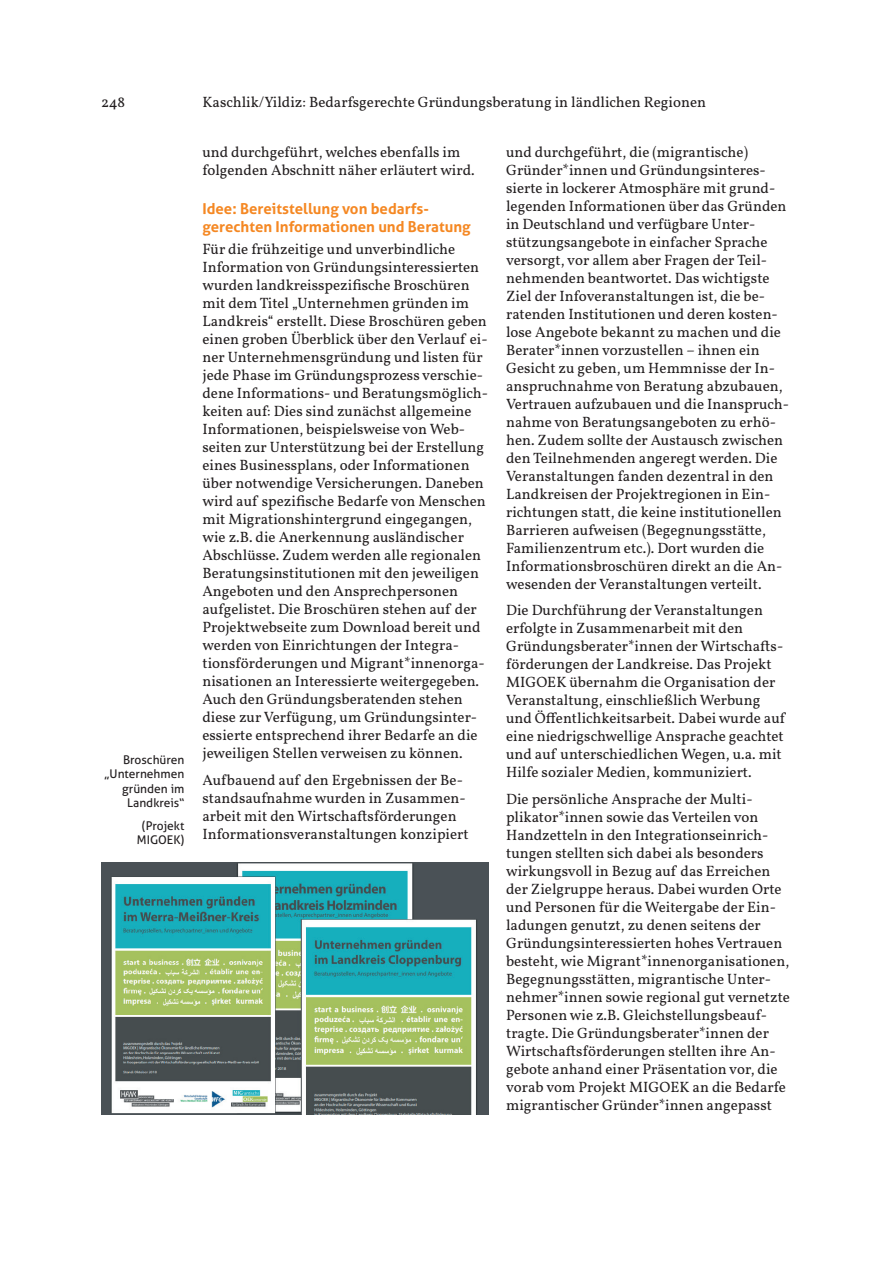
<style>
.page{position:relative;width:893px;height:1263px;background:#fff}
.page>*{position:absolute;margin:0;border:0;box-sizing:border-box;transform-origin:0 0}
.t1{font:15px/18px "Vollkorn";color:#231f20}
.t2{font:700 15px/18px "Aller";color:#f58823}
.t3{font:12px/14.4px "Aller";color:#231f20;text-align:right}
</style>
<div class="page">
<img style="left:101px;top:862px;width:387px;height:252px">
<p class="t1" style="left:101px;top:92px;width:25px">248</p>
<p class="t1" style="left:202px;top:92px;width:505px">Kaschlik/Yildiz: Bedarfsgerechte Gründungsberatung in ländlichen Regionen</p>
<p class="t1" style="left:202px;top:142px;width:274px">und durchgeführt, welches ebenfalls im folgenden Abschnitt näher erläutert wird.</p>
<p class="t2" style="left:202px;top:199px;width:270px">Idee: Bereitstellung von bedarfs&shy;gerechten Informationen und Beratung</p>
<p class="t1" style="left:202px;top:239px;width:287px">Für die frühzeitige und unverbindliche Information von Gründungsinteressierten wurden landkreisspezifische Broschüren mit dem Titel „Unternehmen gründen im Landkreis“ erstellt. Diese Broschüren geben einen groben Überblick über den Verlauf ei&shy;ner Unternehmensgründung und listen für jede Phase im Gründungsprozess verschie&shy;dene Informations- und Beratungsmöglich&shy;keiten auf: Dies sind zunächst allgemeine Informationen, beispielsweise von Web&shy;seiten zur Unterstützung bei der Erstellung eines Businessplans, oder Informationen über notwendige Versicherungen. Daneben wird auf spezifische Bedarfe von Menschen mit Migrationshintergrund eingegangen, wie z.B. die Anerkennung ausländischer Abschlüsse. Zudem werden alle regionalen Beratungsinstitutionen mit den jeweiligen Angeboten und den Ansprechpersonen aufgelistet. Die Broschüren stehen auf der Projektwebseite zum Download bereit und werden von Einrichtungen der Integra&shy;tionsförderungen und Migrant*innenorga&shy;nisationen an Interessierte weitergegeben.<br>Auch den Gründungsberatenden stehen diese zur Verfügung, um Gründungsinter&shy;essierte entsprechend ihrer Bedarfe an die jeweiligen Stellen verweisen zu können.</p>
<p class="t1" style="left:202px;top:770px;width:268px">Aufbauend auf den Ergebnissen der Be&shy;standsaufnahme wurden in Zusammen&shy;arbeit mit den Wirtschaftsförderungen Informationsveranstaltungen konzipiert</p>
<p class="t1" style="left:506px;top:142px;width:285px">und durchgeführt, die (migrantische)<br>Gründer*innen und Gründungsinteres&shy;sierte in lockerer Atmosphäre mit grund&shy;legenden Informationen über das Gründen in Deutschland und verfügbare Unter&shy;stützungsangebote in einfacher Sprache versorgt, vor allem aber Fragen der Teil&shy;nehmenden beantwortet. Das wichtigste Ziel der Infoveranstaltungen ist, die be&shy;ratenden Institutionen und deren kosten&shy;lose Angebote bekannt zu machen und die Berater*innen vorzustellen – ihnen ein Gesicht zu geben, um Hemmnisse der In&shy;anspruchnahme von Beratung abzubauen, Vertrauen aufzubauen und die Inanspruch&shy;nahme von Beratungsangeboten zu erhö&shy;hen. Zudem sollte der Austausch zwischen den Teilnehmenden angeregt werden. Die Veranstaltungen fanden dezentral in den Landkreisen der Projektregionen in Ein&shy;richtungen statt, die keine institutionellen Barrieren aufweisen (Begegnungsstätte, Familienzentrum etc.). Dort wurden die Informationsbroschüren direkt an die An&shy;wesenden der Veranstaltungen verteilt.</p>
<p class="t1" style="left:506px;top:600px;width:281px">Die Durchführung der Veranstaltungen erfolgte in Zusammenarbeit mit den Gründungsberater*innen der Wirtschafts&shy;förderungen der Landkreise. Das Projekt MIGOEK übernahm die Organisation der Veranstaltung, einschließlich Werbung und Öffentlichkeitsarbeit. Dabei wurde auf eine niedrigschwellige Ansprache geachtet und auf unterschiedlichen Wegen, u.a. mit Hilfe sozialer Medien, kommuniziert.</p>
<p class="t1" style="left:506px;top:789px;width:285px">Die persönliche Ansprache der Multi&shy;plikator*innen sowie das Verteilen von Handzetteln in den Integrationseinrich&shy;tungen stellten sich dabei als besonders wirkungsvoll in Bezug auf das Erreichen der Zielgruppe heraus. Dabei wurden Orte und Personen für die Weitergabe der Ein&shy;ladungen genutzt, zu denen seitens der Gründungsinteressierten hohes Vertrauen besteht, wie Migrant*innenorganisationen, Begegnungsstätten, migrantische Unter&shy;nehmer*innen sowie regional gut vernetzte Personen wie z.B. Gleichstellungsbeauf&shy;tragte. Die Gründungsberater*innen der Wirtschaftsförderungen stellten ihre An&shy;gebote anhand einer Präsentation vor, die vorab vom Projekt MIGOEK an die Bedarfe migrantischer Gründer*innen angepasst</p>
<p class="t3" style="left:104px;top:752px;width:82px">Broschüren „Unternehmen gründen im<br>Landkreis“</p>
<p class="t3" style="left:137px;top:818px;width:49px;text-align:center">(Projekt<br>MIGOEK)</p>
</div>
